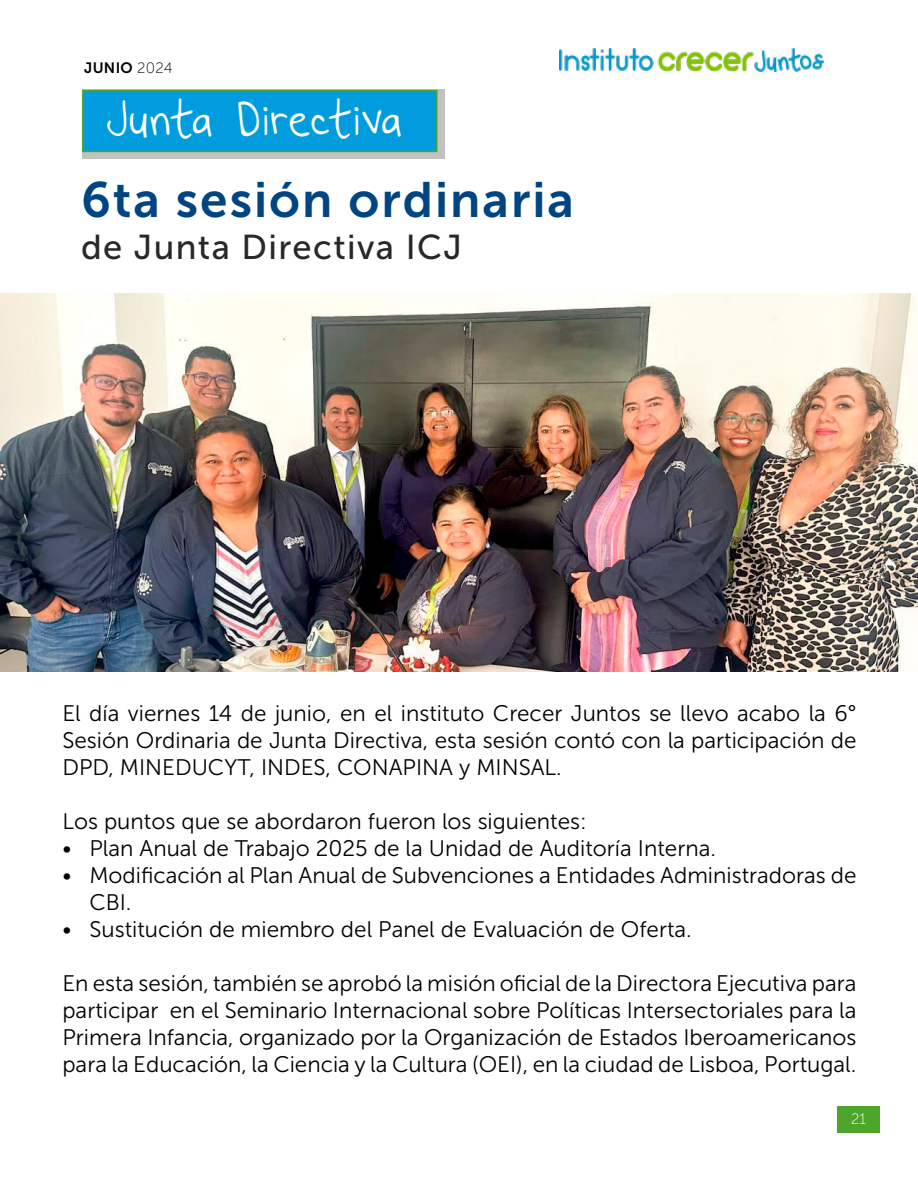
<style>
.page{position:relative;width:918px;height:1188px;background:#fff}
.page>*{position:absolute;margin:0;border:0;box-sizing:border-box;transform-origin:0 0}
.t1{font:49.5px "Museo Sans 700";letter-spacing:.04em;color:#004581}
.t2{font:43.5px "Beautiful Every Time";letter-spacing:.04em;color:#fff}
.t3{font:34.5px "Museo Sans 500";letter-spacing:.04em;color:#292727}
.t4{font:22.5px/27px "Museo Sans 300";color:#000;text-align:justify}
.t5{font:15px "Museo Sans 700";letter-spacing:.02em;color:#000}
.t6{font:15px "Museo Sans 100";color:#fff}
.s1{font-family:"Museo Sans 100"}
</style>
<div class="page">
<div style="left:837px;top:1106px;width:43px;height:27px;background:#4ea52b"></div>
<img style="left:560px;top:49px;width:263px;height:22px">
<svg style="left:82px;top:90px;width:363px;height:69px;background:#bfc1bd"></svg>
<div style="left:82px;top:90px;width:356px;height:62px;background:#009cde;border:2px solid #4ea52b"></div>
<img style="left:0;top:293px;width:918px;height:379px">
<p class="t5" style="left:84px;top:59px;width:90px">JUNIO <span class="s1">2024</span></p>
<h2 class="t2" style="left:106px;top:95px;width:297px">Junta Directiva</h2>
<h1 class="t1" style="left:81px;top:173px;width:495px">6ta sesión ordinaria</h1>
<h3 class="t3" style="left:81px;top:228px;width:382px">de Junta Directiva ICJ</h3>
<p class="t4" style="left:62px;top:700px;width:796px">El día viernes 14 de junio, en el instituto Crecer Juntos se llevo acabo la 6° Sesión Ordinaria de Junta Directiva, esta sesión contó con la participación de DPD, MINEDUCYT, INDES, CONAPINA y MINSAL.</p>
<p class="t4" style="left:62px;top:808px;width:526px">Los puntos que se abordaron fueron los siguientes:</p>
<p class="t4" style="left:62px;top:835px;width:655px">• Plan Anual de Trabajo 2025 de la Unidad de Auditoría Interna.</p>
<p class="t4" style="left:89px;top:862px;width:769px;text-indent:-27px">• Modificación al Plan Anual de Subvenciones a Entidades Administradoras de<br>CBI.</p>
<p class="t4" style="left:62px;top:916px;width:631px">• Sustitución de miembro del Panel de Evaluación de Oferta.</p>
<p class="t4" style="left:62px;top:970px;width:796px">En esta sesión, también se aprobó la misión oficial de la Directora Ejecutiva para participar en el Seminario Internacional sobre Políticas Intersectoriales para la Primera Infancia, organizado por la Organización de Estados Iberoamericanos para la Educación, la Ciencia y la Cultura (OEI), en la ciudad de Lisboa, Portugal.</p>
<p class="t6" style="left:851px;top:1111px;width:16px">21</p>
</div>
